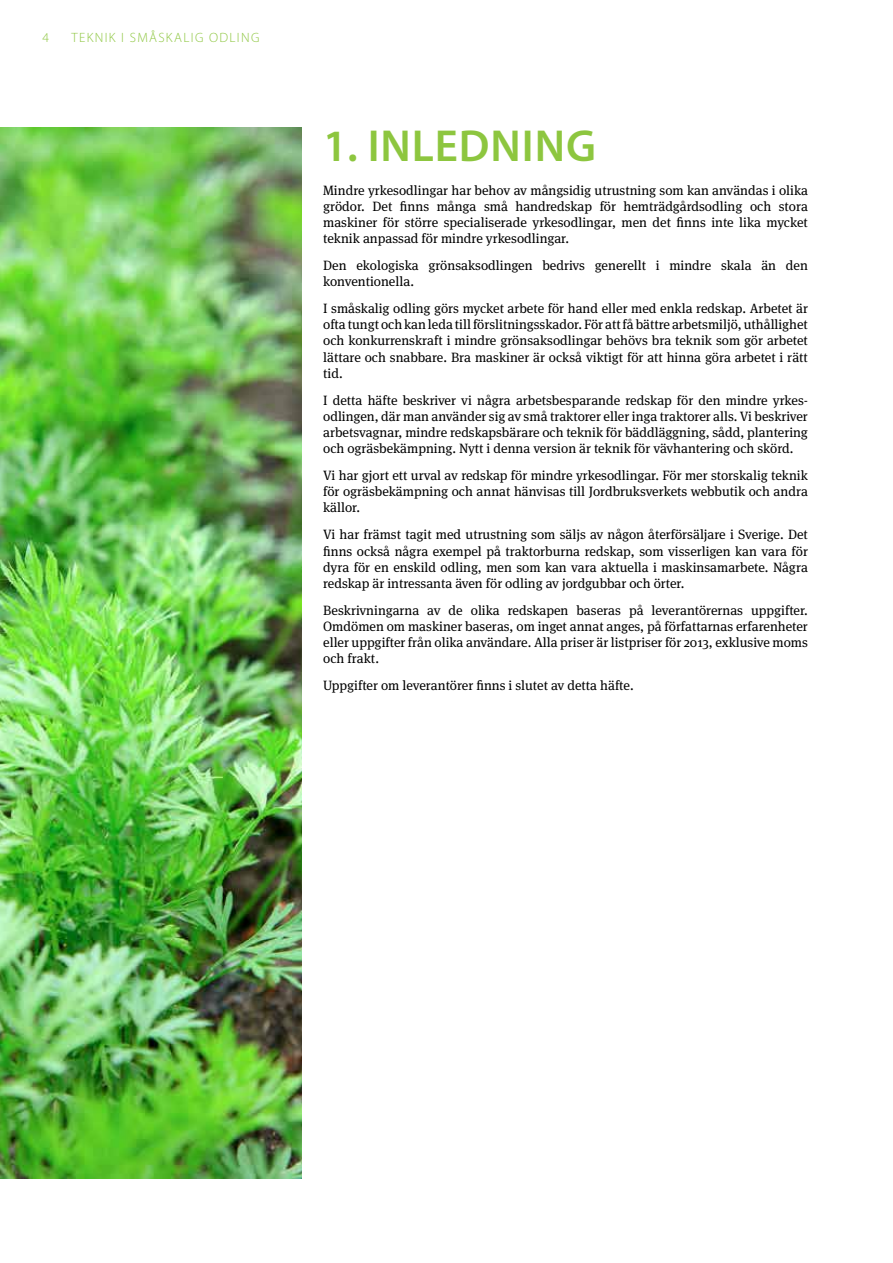
<style>
.page{position:relative;width:893px;height:1263px;background:#fff}
.page>*{position:absolute;margin:0;border:0;box-sizing:border-box;transform-origin:0 0}
.t1{font:600 45px "Myriad Pro";letter-spacing:.02em;color:#8dc63f}
.t2{font:13.5px/16.2px "Meta Serif OT";color:#000;text-align:justify}
.t3{font:300 13.5px "Myriad Pro";letter-spacing:.1em;color:#8dc63f}
</style>
<div class="page">
<img style="left:0;top:128px;width:302px;height:1050px">
<p class="t3" style="left:43px;top:29px;width:8px">4</p>
<p class="t3" style="left:71px;top:29px;width:190px">TEKNIK I SMÅSKALIG ODLING</p>
<h1 class="t1" style="left:323px;top:121px;width:274px">1. INLEDNING</h1>
<p class="t2" style="left:323px;top:182px;width:486px">Mindre yrkesodlingar har behov av mångsidig utrustning som kan användas i olika grödor. Det finns många små handredskap för hemträdgårdsodling och stora maskiner för större specialiserade yrkesodlingar, men det finns inte lika mycket teknik anpassad för mindre yrkesodlingar.</p>
<p class="t2" style="left:323px;top:257px;width:486px">Den ekologiska grönsaksodlingen bedrivs generellt i mindre skala än den konventionella.</p>
<p class="t2" style="left:323px;top:300px;width:486px">I småskalig odling görs mycket arbete för hand eller med enkla redskap. Arbetet är ofta tungt och kan leda till förslitningsskador. För att få bättre arbetsmiljö, uthållighet och konkurrenskraft i mindre grönsaksodlingar behövs bra teknik som gör arbetet lättare och snabbare. Bra maskiner är också viktigt för att hinna göra arbetet i rätt tid.</p>
<p class="t2" style="left:323px;top:392px;width:486px">I detta häfte beskriver vi några arbetsbesparande redskap för den mindre yrkes&shy;odlingen, där man använder sig av små traktorer eller inga traktorer alls. Vi beskriver arbetsvagnar, mindre redskapsbärare och teknik för bäddläggning, sådd, plantering och ogräsbekämpning. Nytt i denna version är teknik för vävhantering och skörd.</p>
<p class="t2" style="left:323px;top:468px;width:486px">Vi har gjort ett urval av redskap för mindre yrkesodlingar. För mer storskalig teknik för ogräsbekämpning och annat hänvisas till Jordbruksverkets webbutik och andra källor.</p>
<p class="t2" style="left:323px;top:527px;width:486px">Vi har främst tagit med utrustning som säljs av någon återförsäljare i Sverige. Det finns också några exempel på traktorburna redskap, som visserligen kan vara för dyra för en enskild odling, men som kan vara aktuella i maskinsamarbete. Några redskap är intressanta även för odling av jordgubbar och örter.</p>
<p class="t2" style="left:323px;top:602px;width:486px">Beskrivningarna av de olika redskapen baseras på leverantörernas uppgifter.<br>Omdömen om maskiner baseras, om inget annat anges, på författarnas erfarenheter eller uppgifter från olika användare. Alla priser är listpriser för 2013, exklusive moms och frakt.</p>
<p class="t2" style="left:323px;top:678px;width:312px">Uppgifter om leverantörer finns i slutet av detta häfte.</p>
</div>
